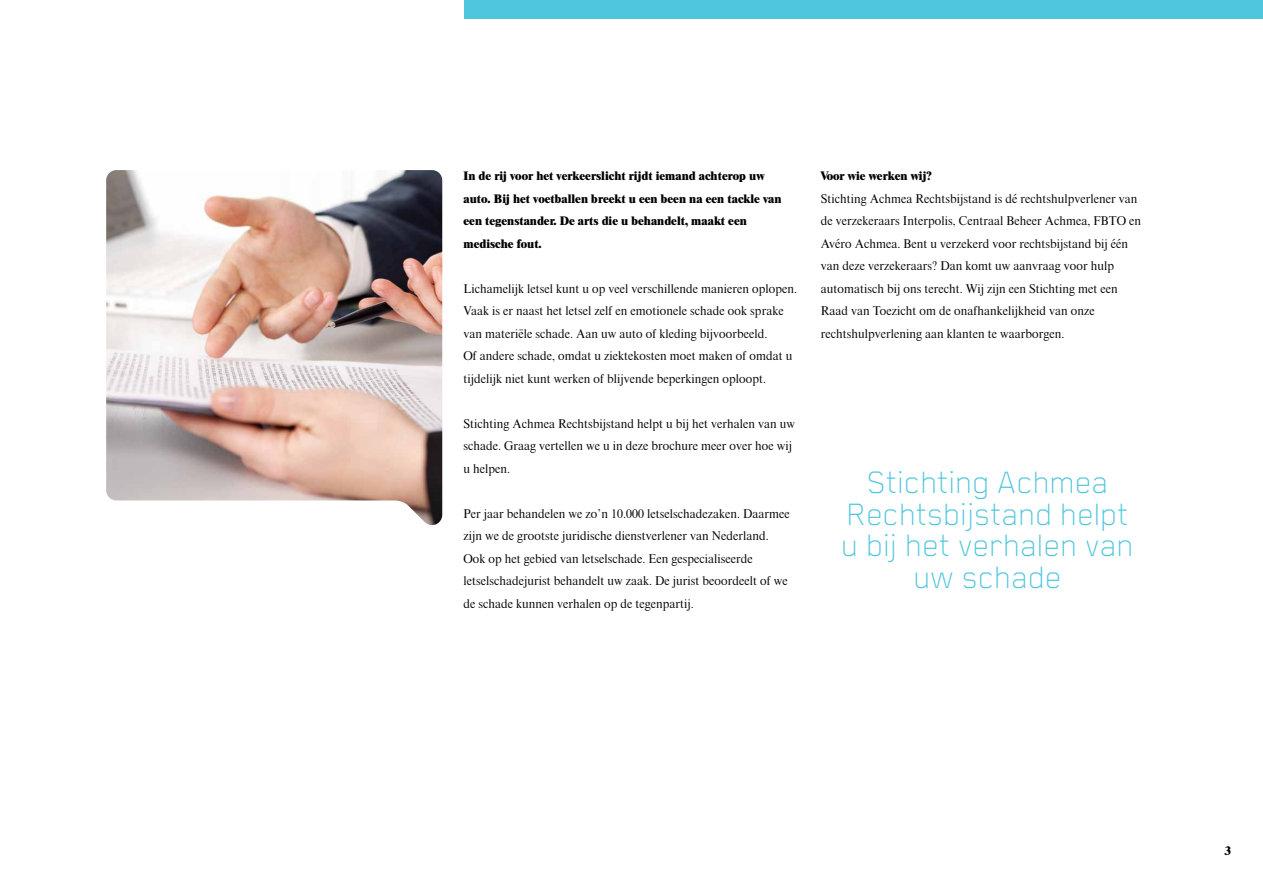
<style>
.page{position:relative;width:1263px;height:893px;background:#fff}
.page>*{position:absolute;margin:0;border:0;box-sizing:border-box;transform-origin:0 0}
.t1{font:100 35.85px/31.5px "Blender Pro";color:#50c6dd;text-align:center}
.t2{font:12px/22.5px "Achmea Times Eighteen LT";color:#000}
.t3{font:800 12px/22.5px "Achmea Times Eighteen LT";color:#000}
</style>
<div class="page">
<img style="left:106px;top:170px;width:336px;height:355px">
<div style="left:464px;top:0;width:799px;height:19px;background:#50c6dd"></div>
<p class="t3" style="left:463px;top:164px;width:320px">In de rij voor het verkeerslicht rijdt iemand achterop uw auto. Bij het voetballen breekt u een been na een tackle van een tegenstander. De arts die u behandelt, maakt een medische fout.</p>
<p class="t2" style="left:463px;top:277px;width:335px">Lichamelijk letsel kunt u op veel verschillende manieren oplopen.<br>Vaak is er naast het letsel zelf en emotionele schade ook sprake van materiële schade. Aan uw auto of kleding bijvoorbeeld.<br>Of andere schade, omdat u ziektekosten moet maken of omdat u tijdelijk niet kunt werken of blijvende beperkingen oploopt.</p>
<p class="t2" style="left:463px;top:412px;width:333px">Stichting Achmea Rechtsbijstand helpt u bij het verhalen van uw schade. Graag vertellen we u in deze brochure meer over hoe wij u helpen.</p>
<p class="t2" style="left:463px;top:502px;width:328px">Per jaar behandelen we zo’n 10.000 letselschadezaken. Daarmee zijn we de grootste juridische dienstverlener van Nederland.<br>Ook op het gebied van letselschade. Een gespecialiseerde letselschadejurist behandelt uw zaak. De jurist beoordeelt of we de schade kunnen verhalen op de tegenpartij.</p>
<p class="t3" style="left:821px;top:164px;width:113px">Voor wie werken wij?</p>
<p class="t2" style="left:821px;top:187px;width:322px">Stichting Achmea Rechtsbijstand is dé rechtshulpverlener van de verzekeraars Interpolis, Centraal Beheer Achmea, FBTO en Avéro Achmea. Bent u verzekerd voor rechtsbijstand bij één van deze verzekeraars? Dan komt uw aanvraag voor hulp automatisch bij ons terecht. Wij zijn een Stichting met een Raad van Toezicht om de onafhankelijkheid van onze rechtshulpverlening aan klanten te waarborgen.</p>
<h1 class="t1" style="left:843px;top:465px;width:294px">Stichting Achmea<br>Rechtsbijstand helpt u bij het verhalen van uw schade</h1>
<p class="t3" style="left:1225px;top:839px;width:8px">3</p>
</div>
